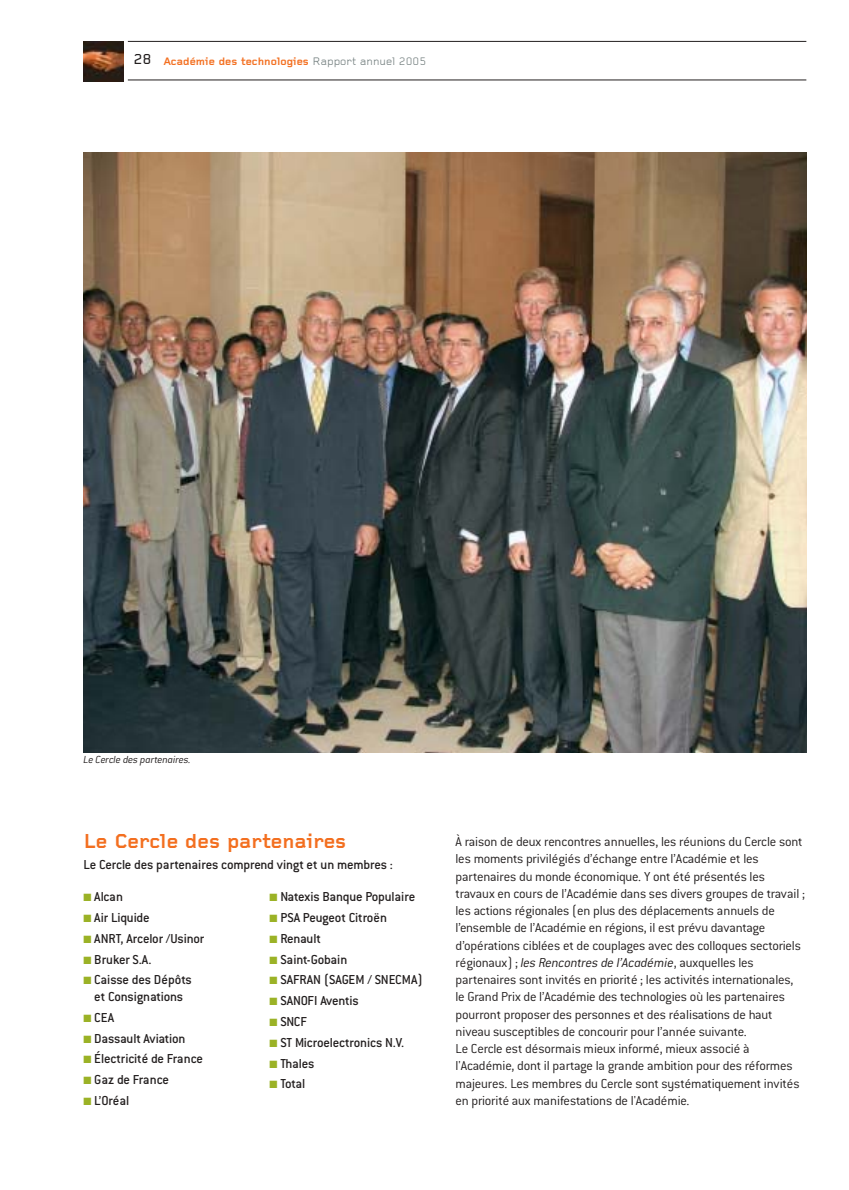
<style>
.page{position:relative;width:849px;height:1190px;background:#fff}
.page>*{position:absolute;margin:0;border:0;box-sizing:border-box;transform-origin:0 0}
.t1{font:700 21px "Foundry Gridnik";color:#f36f20}
.t2{font:300 14.25px/17.2px "Conduit ITC";letter-spacing:-.015em;color:#231f1f}
.t3{font:500 14.25px/16.5px "Conduit ITC";letter-spacing:-.01em;color:#231f1f;text-align:center}
.t4{font:700 11.25px "Foundry Gridnik";color:#f36f20}
.t5{font:italic 300 11.25px "Conduit ITC";letter-spacing:-.01em;color:#231f1f}
.s1{font-weight:500;font-size:15px;color:#231f1f}
.s2{font-weight:400;color:#6c7878}
.s3{color:#9bb226}
.s4{font-style:italic}
</style>
<div class="page">
<img style="left:84px;top:41px;width:40px;height:40px">
<hr style="left:128px;top:41px;width:678px;height:1px;background:#231f1f">
<hr style="left:128px;top:80px;width:678px;height:1px;background:#231f1f">
<img style="left:84px;top:153px;width:722px;height:600px">
<p class="t4" style="left:133px;top:57px;width:294px"><span class="s1">28</span> Académie des technologies <span class="s2">Rapport annuel 2005</span></p>
<p class="t5" style="left:84px;top:756px;width:109px">Le Cercle des partenaires.</p>
<h1 class="t1" style="left:84px;top:833px;width:264px">Le Cercle des partenaires</h1>
<p class="t3" style="left:84px;top:858px;width:311px">Le Cercle des partenaires comprend vingt et un membres :</p>
<p class="t3" style="left:84px;top:890px;width:41px"><span class="s3">■</span> Alcan</p>
<p class="t3" style="left:84px;top:911px;width:68px"><span class="s3">■</span> Air Liquide</p>
<p class="t3" style="left:84px;top:931px;width:122px"><span class="s3">■</span> ANRT, Arcelor /Usinor</p>
<p class="t3" style="left:84px;top:952px;width:69px"><span class="s3">■</span> Bruker S.A.</p>
<p class="t3" style="left:84px;top:973px;width:110px"><span class="s3">■</span> Caisse des Dépôts et Consignations</p>
<p class="t3" style="left:84px;top:1010px;width:32px"><span class="s3">■</span> CEA</p>
<p class="t3" style="left:84px;top:1031px;width:103px"><span class="s3">■</span> Dassault Aviation</p>
<p class="t3" style="left:84px;top:1052px;width:121px"><span class="s3">■</span> Électricité de France</p>
<p class="t3" style="left:84px;top:1072px;width:87px"><span class="s3">■</span> Gaz de France</p>
<p class="t3" style="left:84px;top:1093px;width:47px"><span class="s3">■</span> L’Oréal</p>
<p class="t3" style="left:270px;top:890px;width:147px"><span class="s3">■</span> Natexis Banque Populaire</p>
<p class="t3" style="left:270px;top:911px;width:119px"><span class="s3">■</span> PSA Peugeot Citroën</p>
<p class="t3" style="left:270px;top:931px;width:53px"><span class="s3">■</span> Renault</p>
<p class="t3" style="left:270px;top:952px;width:79px"><span class="s3">■</span> Saint-Gobain</p>
<p class="t3" style="left:270px;top:973px;width:155px"><span class="s3">■</span> SAFRAN (SAGEM / SNECMA)</p>
<p class="t3" style="left:270px;top:994px;width:91px"><span class="s3">■</span> SANOFI Aventis</p>
<p class="t3" style="left:270px;top:1014px;width:39px"><span class="s3">■</span> SNCF</p>
<p class="t3" style="left:270px;top:1035px;width:136px"><span class="s3">■</span> ST Microelectronics N.V.</p>
<p class="t3" style="left:270px;top:1056px;width:46px"><span class="s3">■</span> Thales</p>
<p class="t3" style="left:270px;top:1077px;width:37px"><span class="s3">■</span> Total</p>
<p class="t2" style="left:456px;top:834px;width:351px">À raison de deux rencontres annuelles, les réunions du Cercle sont les moments privilégiés d’échange entre l’Académie et les partenaires du monde économique. Y ont été présentés les travaux en cours de l’Académie dans ses divers groupes de travail ; les actions régionales (en plus des déplacements annuels de l’ensemble de l’Académie en régions, il est prévu davantage d’opérations ciblées et de couplages avec des colloques sectoriels régionaux) ; <span class="s4">les Rencontres de l’Académie</span>, auxquelles les partenaires sont invités en priorité ; les activités internationales, le Grand Prix de l’Académie des technologies où les partenaires pourront proposer des personnes et des réalisations de haut niveau susceptibles de concourir pour l’année suivante.<br>Le Cercle est désormais mieux informé, mieux associé à l'Académie, dont il partage la grande ambition pour des réformes majeures. Les membres du Cercle sont systématiquement invités en priorité aux manifestations de l'Académie.</p>
</div>
